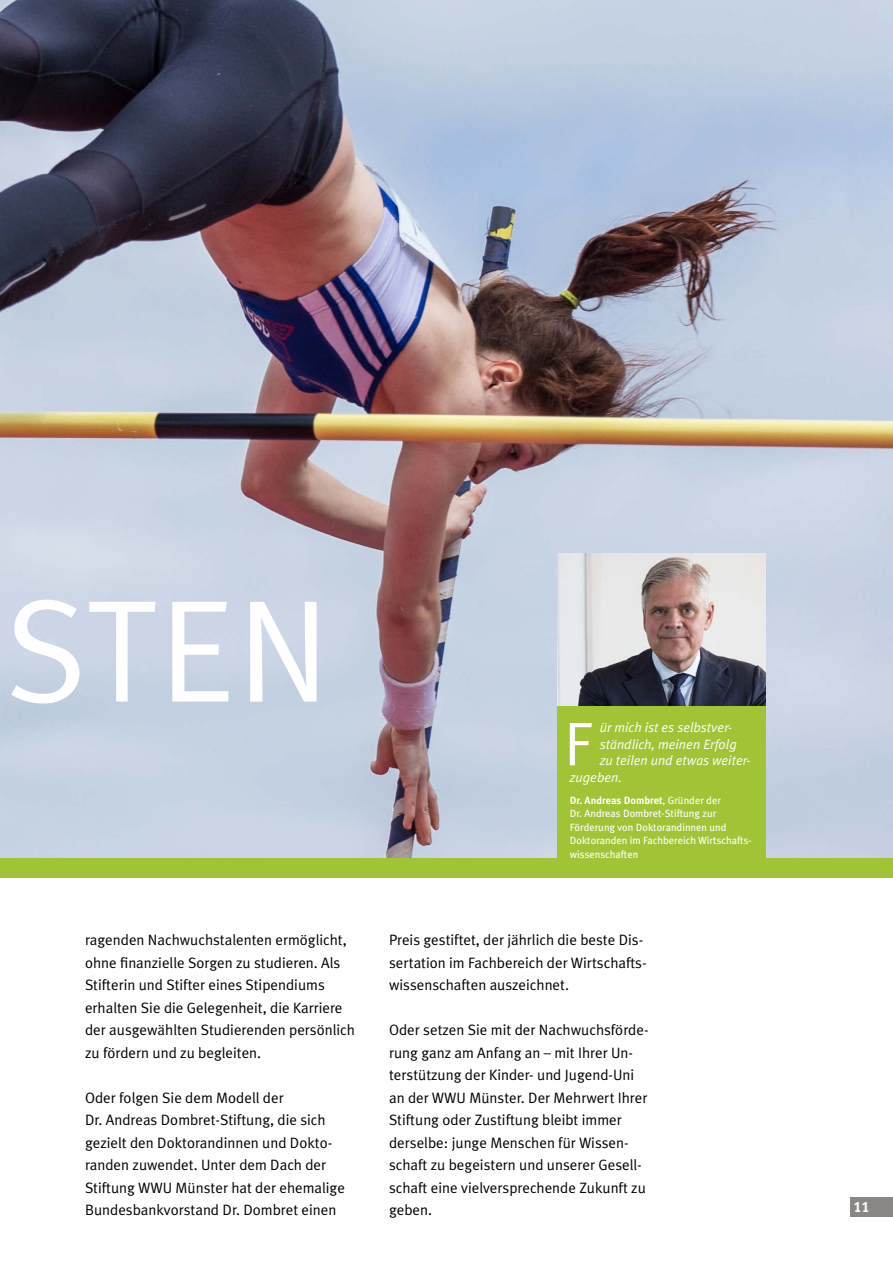
<style>
.page{position:relative;width:893px;height:1263px;background:#fff}
.page>*{position:absolute;margin:0;border:0;box-sizing:border-box;transform-origin:0 0}
.t1{font:145.5px "Meta Plus Normal";color:#fff}
.t2{font:61.65px "Meta Plus Normal";color:#fff}
.t3{font:15px/22.5px "Meta Plus Normal";color:#000}
.t4{font:15px "Meta Plus Bold Caps";color:#fff}
.t5{font:italic 13.5px "Meta Plus Normal";color:#fff}
.t6{font:10.5px/13.5px "Meta Plus";color:#fff}
.s1{font-weight:700}
</style>
<div class="page">
<img style="left:0;top:0;width:893px;height:858px">
<div style="left:0;top:858px;width:893px;height:20px;background:#a1c436"></div>
<div style="left:557px;top:705px;width:208px;height:156px;background:#a1c436"></div>
<img style="left:557px;top:554px;width:208px;height:151px">
<div style="left:850px;top:1197px;width:43px;height:20px;background:#898785"></div>
<h1 class="t1" style="left:5px;top:567px;width:326px">STEN</h1>
<p class="t3" style="left:85px;top:928px;width:271px">ragenden Nachwuchstalenten ermöglicht, ohne finanzielle Sorgen zu studieren. Als Stifterin und Stifter eines Stipendiums erhalten Sie die Gelegenheit, die Karriere der ausgewählten Studierenden persönlich zu fördern und zu begleiten.</p>
<p class="t3" style="left:85px;top:1086px;width:261px">Oder folgen Sie dem Modell der<br>Dr. Andreas Dombret-Stiftung, die sich gezielt den Doktorandinnen und Dokto&shy;randen zuwendet. Unter dem Dach der Stiftung WWU Münster hat der ehemalige Bundesbankvorstand Dr. Dombret einen</p>
<h2 class="t2" style="left:564px;top:708px;width:29px">F</h2>
<p class="t5" style="left:600px;top:720px;width:134px">ür mich ist es selbstver-</p>
<p class="t5" style="left:600px;top:736px;width:138px">ständlich, meinen Erfolg</p>
<p class="t5" style="left:600px;top:753px;width:152px">zu teilen und etwas weiter-</p>
<p class="t5" style="left:570px;top:769px;width:54px">zugeben.</p>
<p class="t6" style="left:570px;top:793px;width:183px"><span class="s1">Dr. Andreas Dombret</span>, Gründer der<br>Dr. Andreas Dombret-Stiftung zur<br>Förderung von Doktorandinnen und<br>Doktoranden im Fachbereich Wirtschafts&shy;wissenschaften</p>
<p class="t3" style="left:389px;top:928px;width:259px">Preis gestiftet, der jährlich die beste Dis&shy;sertation im Fachbereich der Wirtschafts&shy;wissenschaften auszeichnet.</p>
<p class="t3" style="left:389px;top:1018px;width:261px">Oder setzen Sie mit der Nachwuchsförde&shy;rung ganz am Anfang an – mit Ihrer Un&shy;terstützung der Kinder- und Jugend-Uni an der WWU Münster. Der Mehrwert Ihrer Stiftung oder Zustiftung bleibt immer derselbe: junge Menschen für Wissen&shy;schaft zu begeistern und unserer Gesell&shy;schaft eine vielversprechende Zukunft zu geben.</p>
<p class="t4" style="left:853px;top:1198px;width:18px">11</p>
</div>
